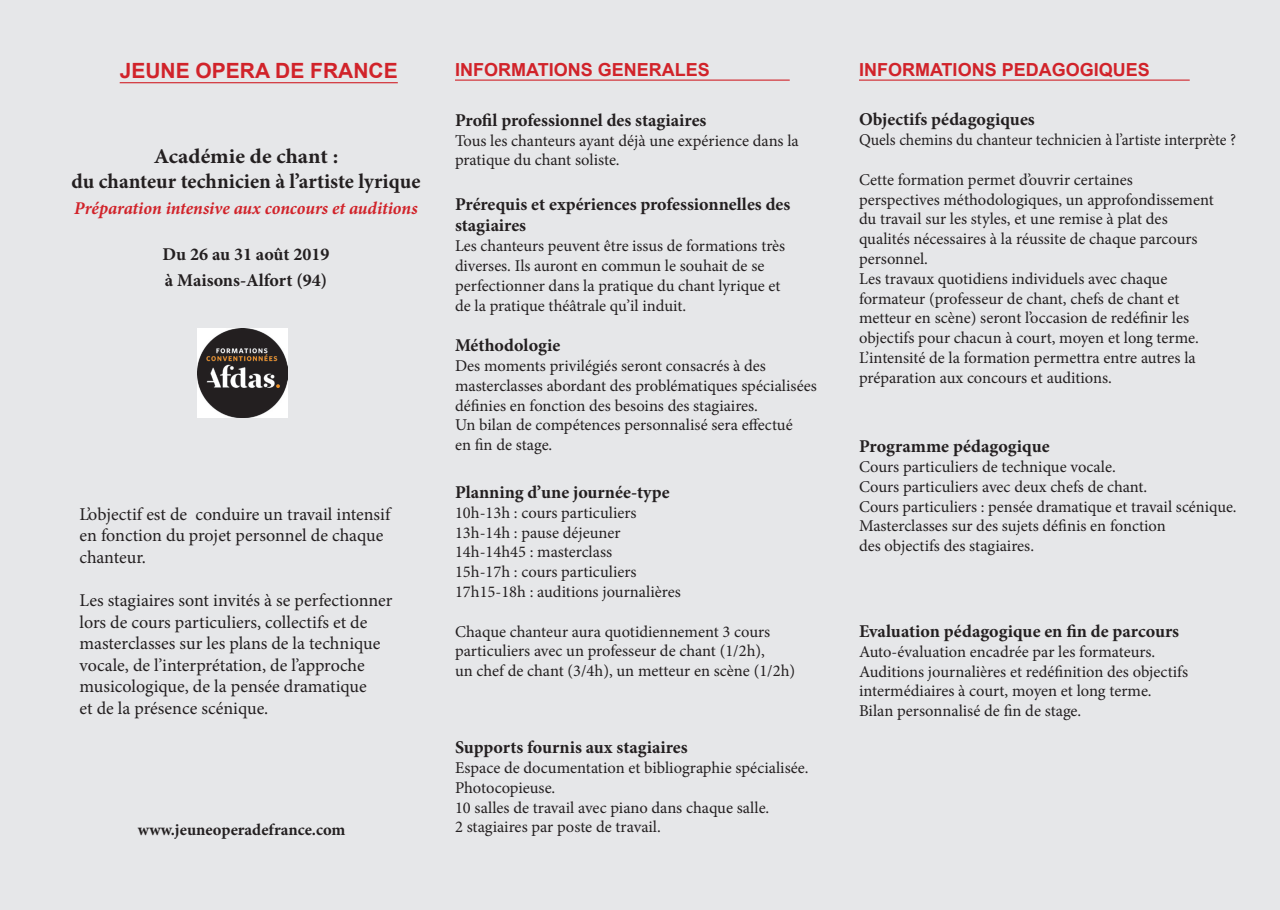
<style>
.page{position:relative;width:1280px;height:910px;background:#e6e7e9}
.page>*{position:absolute;margin:0;border:0;box-sizing:border-box;transform-origin:0 0}
.t1{font:700 21px/25.2px "Minion Pro";color:#231f20;text-align:center;scale:1.05 1}
.t2{font:700 21px "Arial";color:#d1232a}
.t3{font:18px/21.6px "Minion Pro";color:#231f20}
.t4{font:700 18px/25.2px "Minion Pro";color:#231f20}
.t5{font:700 18px "Arial";color:#d1232a}
.t6{font:italic 700 18px "Minion Pro";letter-spacing:-.005em;color:#d1232a}
.t7{font:16.5px/19.8px "Minion Pro";color:#231f20}
.t8{font:16.5px "Minion Pro";color:#231f20;scale:.96 1}
.t9{font:700 16.5px "Minion Pro";letter-spacing:.005em;color:#231f20}
</style>
<div class="page">
<hr style="left:120px;top:82px;width:278px;height:1px;background:#d1232a">
<img style="left:198px;top:328px;width:89px;height:90px">
<hr style="left:455px;top:80px;width:335px;height:1px;background:#d1232a">
<hr style="left:859px;top:80px;width:331px;height:1px;background:#d1232a">
<p class="t2" style="left:120px;top:57px;width:280px">JEUNE OPERA DE FRANCE</p>
<p class="t1" style="left:72px;top:144px;width:334px">Académie de chant :<br>du chanteur technicien à l’artiste lyrique</p>
<p class="t6" style="left:74px;top:195px;width:345px">Préparation intensive aux concours et auditions</p>
<p class="t4" style="left:162px;top:242px;width:169px">Du 26 au 31 août 2019 à Maisons-Alfort (94)</p>
<p class="t3" style="left:80px;top:503px;width:312px">L’objectif est de conduire un travail intensif en fonction du projet personnel de chaque chanteur.</p>
<p class="t3" style="left:80px;top:589px;width:315px">Les stagiaires sont invités à se perfectionner lors de cours particuliers, collectifs et de masterclasses sur les plans de la technique vocale, de l’interprétation, de l’approche musicologique, de la pensée dramatique<br>et de la présence scénique.</p>
<p class="t9" style="left:138px;top:818px;width:209px">www.jeuneoperadefrance.com</p>
<p class="t5" style="left:455px;top:57px;width:256px">INFORMATIONS GENERALES</p>
<p class="t4" style="left:455px;top:107px;width:253px">Profil professionnel des stagiaires</p>
<p class="t7" style="left:455px;top:130px;width:345px">Tous les chanteurs ayant déjà une expérience dans la pratique du chant soliste.</p>
<p class="t4" style="left:455px;top:193px;width:337px;line-height:21.6px">Prérequis et expériences professionnelles des stagiaires</p>
<p class="t7" style="left:455px;top:236px;width:332px">Les chanteurs peuvent être issus de formations très diverses. Ils auront en commun le souhait de se perfectionner dans la pratique du chant lyrique et de la pratique théâtrale qu’il induit.</p>
<p class="t4" style="left:455px;top:333px;width:107px">Méthodologie</p>
<p class="t7" style="left:455px;top:356px;width:363px">Des moments privilégiés seront consacrés à des masterclasses abordant des problématiques spécialisées définies en fonction des besoins des stagiaires.<br>Un bilan de compétences personnalisé sera effectué<br>en fin de stage.</p>
<p class="t4" style="left:455px;top:479px;width:216px">Planning d’une journée-type</p>
<p class="t7" style="left:455px;top:503px;width:227px">10h-13h : cours particuliers<br>13h-14h : pause déjeuner<br>14h-14h45 : masterclass<br>15h-17h : cours particuliers<br>17h15-18h : auditions journalières</p>
<p class="t7" style="left:455px;top:622px;width:342px">Chaque chanteur aura quotidiennement 3 cours particuliers avec un professeur de chant (1/2h),<br>un chef de chant (3/4h), un metteur en scène (1/2h)</p>
<p class="t4" style="left:455px;top:735px;width:234px">Supports fournis aux stagiaires</p>
<p class="t7" style="left:455px;top:758px;width:355px">Espace de documentation et bibliographie spécialisée.<br>Photocopieuse.<br>10 salles de travail avec piano dans chaque salle.<br>2 stagiaires par poste de travail.</p>
<p class="t5" style="left:859px;top:57px;width:292px">INFORMATIONS PEDAGOGIQUES</p>
<p class="t4" style="left:859px;top:107px;width:177px">Objectifs pédagogiques</p>
<p class="t8" style="left:859px;top:129px;width:394px">Quels chemins du chanteur technicien à l’artiste interprète ?</p>
<p class="t7" style="left:859px;top:170px;width:356px">Cette formation permet d’ouvrir certaines perspectives méthodologiques, un approfondissement du travail sur les styles, et une remise à plat des qualités nécessaires à la réussite de chaque parcours personnel.<br>Les travaux quotidiens individuels avec chaque formateur (professeur de chant, chefs de chant et metteur en scène) seront l’occasion de redéfinir les objectifs pour chacun à court, moyen et long terme.<br>L’intensité de la formation permettra entre autres la préparation aux concours et auditions.</p>
<p class="t4" style="left:859px;top:434px;width:192px">Programme pédagogique</p>
<p class="t7" style="left:859px;top:457px;width:379px">Cours particuliers de technique vocale.<br>Cours particuliers avec deux chefs de chant.<br>Cours particuliers : pensée dramatique et travail scénique.<br>Masterclasses sur des sujets définis en fonction<br>des objectifs des stagiaires.</p>
<p class="t4" style="left:859px;top:618px;width:322px">Evaluation pédagogique en fin de parcours</p>
<p class="t7" style="left:859px;top:642px;width:331px">Auto-évaluation encadrée par les formateurs.<br>Auditions journalières et redéfinition des objectifs intermédiaires à court, moyen et long terme.<br>Bilan personnalisé de fin de stage.</p>
</div>
